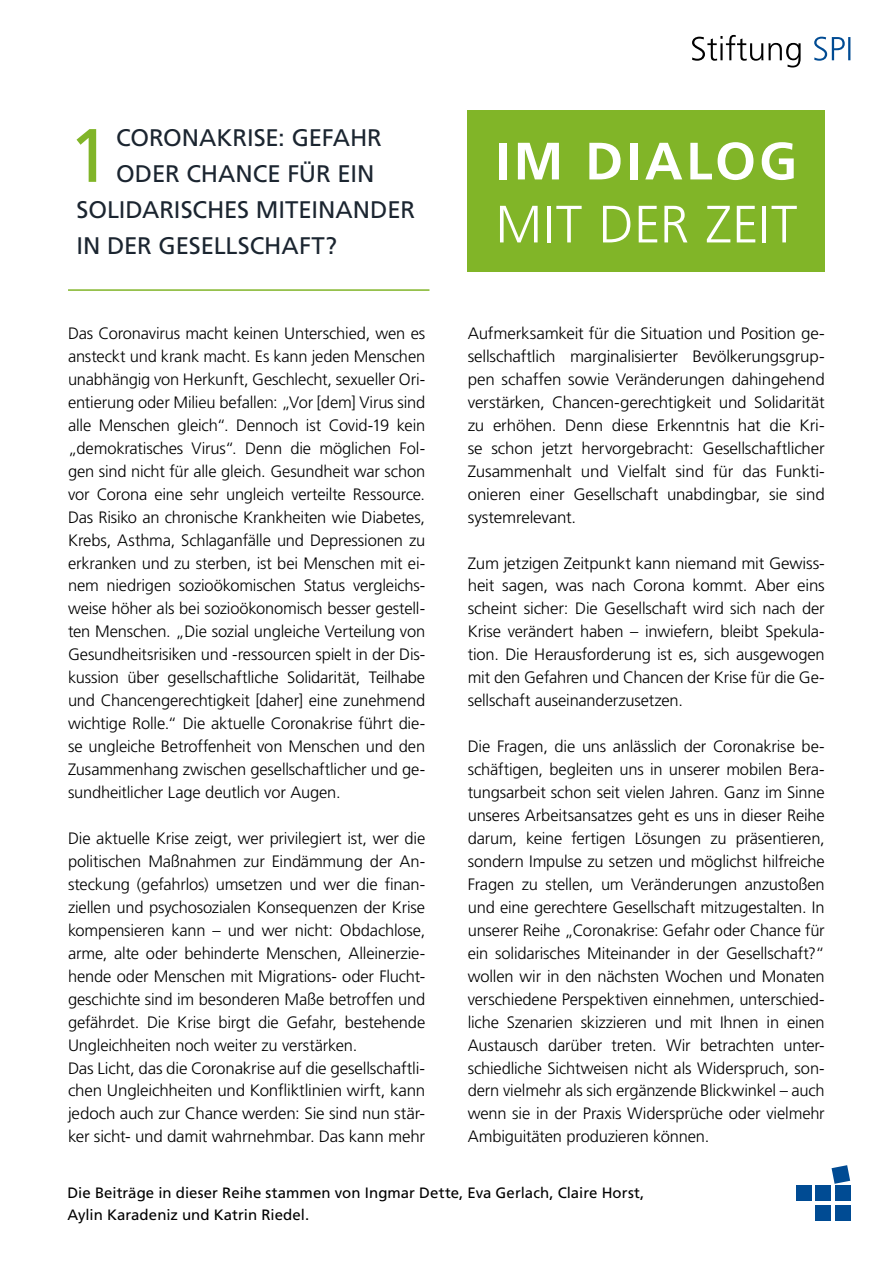
<style>
.page{position:relative;width:893px;height:1263px;background:#fff}
.page>*{position:absolute;margin:0;border:0;box-sizing:border-box;transform-origin:0 0}
.Kapitelüberschrift{font:75.6px "Frutiger";color:#81b528}
.Kapitelüberschrift-2{font:300 52.5px/63px "Frutiger";letter-spacing:.005em;color:#fff}
.Kapitelüberschrift-3{font:24px "Frutiger";letter-spacing:-.005em;color:#1b2530}
.t1{font:300 16.5px/23px "Frutiger";letter-spacing:-.01em;color:#000;text-align:justify}
.t2{font:15px "Frutiger";color:#000}
.s1{font-weight:700}
</style>
<div class="page">
<hr style="left:68px;top:289px;width:361px;height:2px;background:#81b528">
<div style="left:835px;top:1204px;width:15px;height:16px;background:#004b93"></div>
<div style="left:835px;top:1185px;width:15px;height:16px;background:#004b93"></div>
<div style="left:815px;top:1204px;width:16px;height:16px;background:#004b93"></div>
<div style="left:815px;top:1185px;width:16px;height:16px;background:#004b93"></div>
<div style="left:796px;top:1185px;width:16px;height:16px;background:#004b93"></div>
<svg style="left:831px;top:1165px;width:19px;height:19px"></svg>
<svg style="left:814px;top:37px;width:36px;height:24px"></svg>
<svg style="left:692px;top:35px;width:109px;height:33px"></svg>
<div style="left:468px;top:110px;width:357px;height:161px;background:#81b528"></div>
<p class="Kapitelüberschrift" style="left:68px;top:111px;width:44px">1</p>
<p class="Kapitelüberschrift-3" style="left:116px;top:123px;width:267px">CORONAKRISE: GEFAHR</p>
<p class="Kapitelüberschrift-3" style="left:116px;top:159px;width:260px">ODER CHANCE FÜR EIN</p>
<p class="Kapitelüberschrift-3" style="left:77px;top:195px;width:340px">SOLIDARISCHES MITEINANDER</p>
<p class="Kapitelüberschrift-3" style="left:77px;top:231px;width:262px">IN DER GESELLSCHAFT?</p>
<p class="t1" style="left:68px;top:322px;width:359px">Das Coronavirus macht keinen Unterschied, wen es ansteckt und krank macht. Es kann jeden Menschen unabhängig von Herkunft, Geschlecht, sexueller Ori&shy;entierung oder Milieu befallen: „Vor [dem] Virus sind alle Menschen gleich“. Dennoch ist Covid-19 kein „demokratisches Virus“. Denn die möglichen Fol&shy;gen sind nicht für alle gleich. Gesundheit war schon vor Corona eine sehr ungleich verteilte Ressource.<br>Das Risiko an chronische Krankheiten wie Diabetes, Krebs, Asthma, Schlaganfälle und Depressionen zu erkranken und zu sterben, ist bei Menschen mit ei&shy;nem niedrigen sozioökomischen Status vergleichs&shy;weise höher als bei sozioökonomisch besser gestell&shy;ten Menschen. „Die sozial ungleiche Verteilung von Gesundheitsrisiken und -ressourcen spielt in der Dis&shy;kussion über gesellschaftliche Solidarität, Teilhabe und Chancengerechtigkeit [daher] eine zunehmend wichtige Rolle.“ Die aktuelle Coronakrise führt die&shy;se ungleiche Betroffenheit von Menschen und den Zusammenhang zwischen gesellschaftlicher und ge&shy;sundheitlicher Lage deutlich vor Augen.</p>
<p class="t1" style="left:68px;top:827px;width:359px">Die aktuelle Krise zeigt, wer privilegiert ist, wer die politischen Maßnahmen zur Eindämmung der An&shy;steckung (gefahrlos) umsetzen und wer die finan&shy;ziellen und psychosozialen Konsequenzen der Krise kompensieren kann – und wer nicht: Obdachlose, arme, alte oder behinderte Menschen, Alleinerzie&shy;hende oder Menschen mit Migrations- oder Flucht&shy;geschichte sind im besonderen Maße betroffen und gefährdet. Die Krise birgt die Gefahr, bestehende Ungleichheiten noch weiter zu verstärken.</p>
<p class="t1" style="left:68px;top:1056px;width:359px">Das Licht, das die Coronakrise auf die gesellschaftli&shy;chen Ungleichheiten und Konfliktlinien wirft, kann jedoch auch zur Chance werden: Sie sind nun stär&shy;ker sicht- und damit wahrnehmbar. Das kann mehr</p>
<p class="Kapitelüberschrift-2" style="left:495px;top:130px;width:303px"><span class="s1">IM DIALOG<br></span>MIT DER ZEIT</p>
<p class="t1" style="left:468px;top:322px;width:359px">Aufmerksamkeit für die Situation und Position ge&shy;sellschaftlich marginalisierter Bevölkerungsgrup&shy;pen schaffen sowie Veränderungen dahingehend verstärken, Chancen-gerechtigkeit und Solidarität zu erhöhen. Denn diese Erkenntnis hat die Kri&shy;se schon jetzt hervorgebracht: Gesellschaftlicher Zusammenhalt und Vielfalt sind für das Funkti&shy;onieren einer Gesellschaft unabdingbar, sie sind systemrelevant.</p>
<p class="t1" style="left:468px;top:551px;width:359px">Zum jetzigen Zeitpunkt kann niemand mit Gewiss&shy;heit sagen, was nach Corona kommt. Aber eins scheint sicher: Die Gesellschaft wird sich nach der Krise verändert haben – inwiefern, bleibt Spekula&shy;tion. Die Herausforderung ist es, sich ausgewogen mit den Gefahren und Chancen der Krise für die Ge&shy;sellschaft auseinanderzusetzen.</p>
<p class="t1" style="left:468px;top:735px;width:359px">Die Fragen, die uns anlässlich der Coronakrise be&shy;schäftigen, begleiten uns in unserer mobilen Bera&shy;tungsarbeit schon seit vielen Jahren. Ganz im Sinne unseres Arbeitsansatzes geht es uns in dieser Reihe darum, keine fertigen Lösungen zu präsentieren, sondern Impulse zu setzen und möglichst hilfreiche Fragen zu stellen, um Veränderungen anzustoßen und eine gerechtere Gesellschaft mitzugestalten. In unserer Reihe „Coronakrise: Gefahr oder Chance für ein solidarisches Miteinander in der Gesellschaft?“ wollen wir in den nächsten Wochen und Monaten verschiedene Perspektiven einnehmen, unterschied&shy;liche Szenarien skizzieren und mit Ihnen in einen Austausch darüber treten. Wir betrachten unter&shy;schiedliche Sichtweisen nicht als Widerspruch, son&shy;dern vielmehr als sich ergänzende Blickwinkel – auch wenn sie in der Praxis Widersprüche oder vielmehr Ambiguitäten produzieren können.</p>
<p class="t2" style="left:68px;top:1183px;width:578px">Die Beiträge in dieser Reihe stammen von Ingmar Dette, Eva Gerlach, Claire Horst,</p>
<p class="t2" style="left:68px;top:1206px;width:243px">Aylin Karadeniz und Katrin Riedel.</p>
</div>
